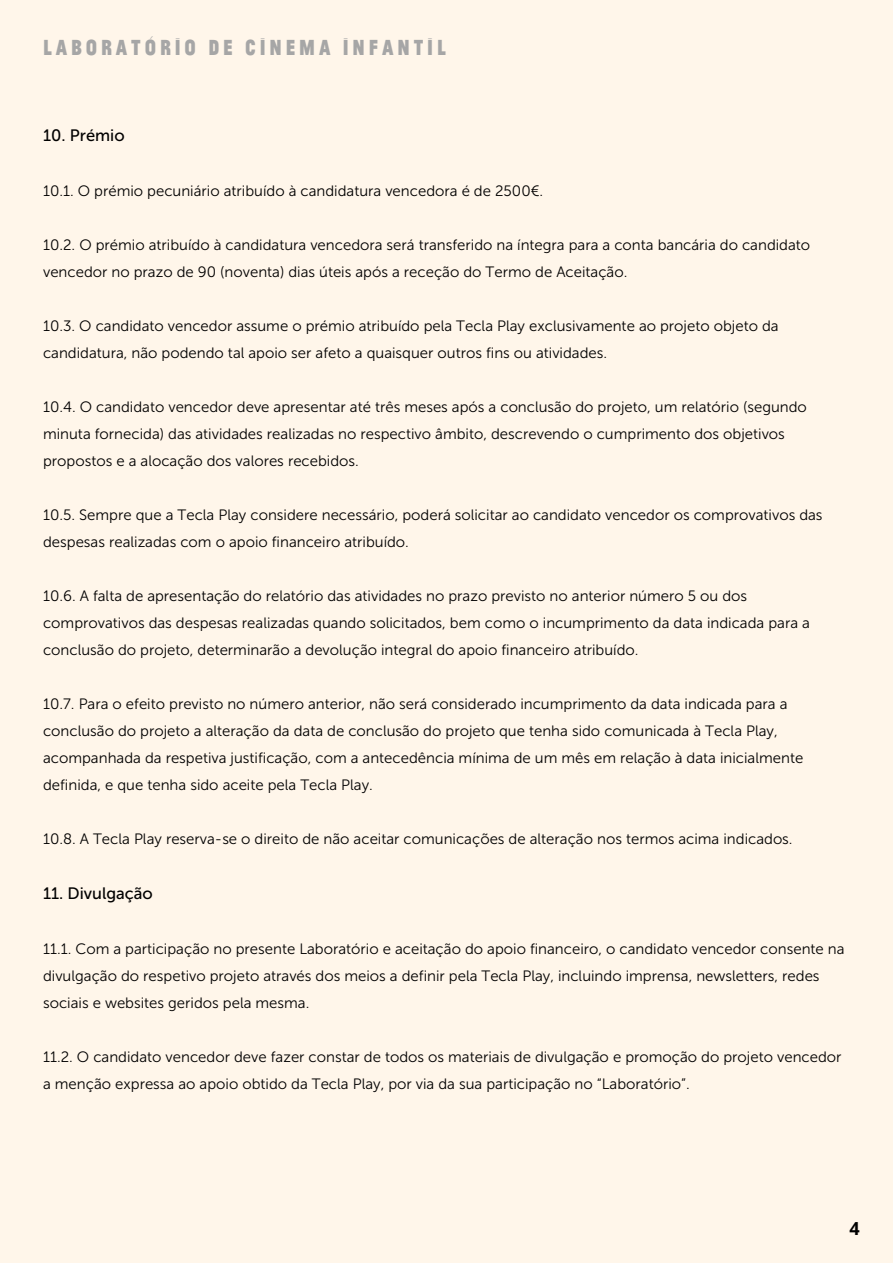
<style>
.page{position:relative;width:893px;height:1264px;background:#fff}
.page>*{position:absolute;margin:0;border:0;box-sizing:border-box;transform-origin:0 0}
.t1{font:100 22.8px "Jean Luc";letter-spacing:.17em;color:#a6a6a6}
.t2{font:700 18px "Open Sans";color:#000}
.t3{font:16.5px "Museo Sans 500";color:#000}
.t4{font:15px/27px "Museo Sans 300";color:#000}
</style>
<div class="page">
<div style="left:0;top:0;width:892px;height:1262px;background:#fff6ea"></div>
<h1 class="t1" style="left:43px;top:36px;width:404px">LABORATÓRIO DE CINEMA INFANTIL</h1>
<p class="t3" style="left:43px;top:125px;width:83px">10. Prémio</p>
<p class="t4" style="left:43px;top:177px;width:501px">10.1. O prémio pecuniário atribuído à candidatura vencedora é de 2500€.</p>
<p class="t4" style="left:43px;top:231px;width:768px">10.2. O prémio atribuído à candidatura vencedora será transferido na íntegra para a conta bancá ria do candidato vencedor no prazo de 90 (noventa) dias úteis após a receção do Termo de Aceitação.</p>
<p class="t4" style="left:43px;top:312px;width:737px">10.3. O candidato vencedor assume o prémio atribuído pela Tecla Play exclusivamente ao projeto objeto da candidatura, não podendo tal apoio ser afeto a quaisquer outros fins ou atividades.</p>
<p class="t4" style="left:43px;top:393px;width:765px">10.4. O candidato vencedor deve apresentar até três meses após a conclusão do projeto, um relatório (segundo minuta fornecida) das atividades realizadas no respectivo â mbito, descrevendo o cumprimento dos objetivos propostos e a alocação dos valores recebidos.</p>
<p class="t4" style="left:43px;top:501px;width:781px">10.5. Sempre que a Tecla Play considere necessá rio, poderá solicitar ao candidato vencedor os comprovativos das despesas realizadas com o apoio financeiro atribuído.</p>
<p class="t4" style="left:43px;top:582px;width:768px">10.6. A falta de apresentação do relatório das atividades no prazo previsto no anterior nú mero 5 ou dos comprovativos das despesas realizadas quando solicitados, bem como o incumprimento da data indicada para a conclusão do projeto, determinarão a devolução integral do apoio financeiro atribuído.</p>
<p class="t4" style="left:43px;top:690px;width:761px">10.7. Para o efeito previsto no nú mero anterior, não será considerado incumprimento da data indicada para a conclusão do projeto a alteração da data de conclusão do projeto que tenha sido comunicada à Tecla Play, acompanhada da respetiva justificação, com a antecedência mínima de um mês em relação à data inicialmente definida, e que tenha sido aceite pela Tecla Play.</p>
<p class="t4" style="left:43px;top:825px;width:751px">10.8. A Tecla Play reserva-se o direito de não aceitar comunicações de alteração nos termos acima indicados.</p>
<p class="t3" style="left:43px;top:883px;width:111px">11. Divulgação</p>
<p class="t4" style="left:43px;top:935px;width:803px">11.1. Com a participação no presente Laboratório e aceitação do apoio financeiro, o candidato vencedor consente na divulgação do respetivo projeto através dos meios a definir pela Tecla Play, incluindo imprensa, newsletters, redes sociais e websites geridos pela mesma.</p>
<p class="t4" style="left:43px;top:1043px;width:799px">11.2. O candidato vencedor deve fazer constar de todos os materiais de divulgação e promoção do projeto vencedor a menção expressa ao apoio obtido da Tecla Play, por via da sua participação no “Laboratório”.</p>
<p class="t2" style="left:849px;top:1215px;width:12px">4</p>
</div>
